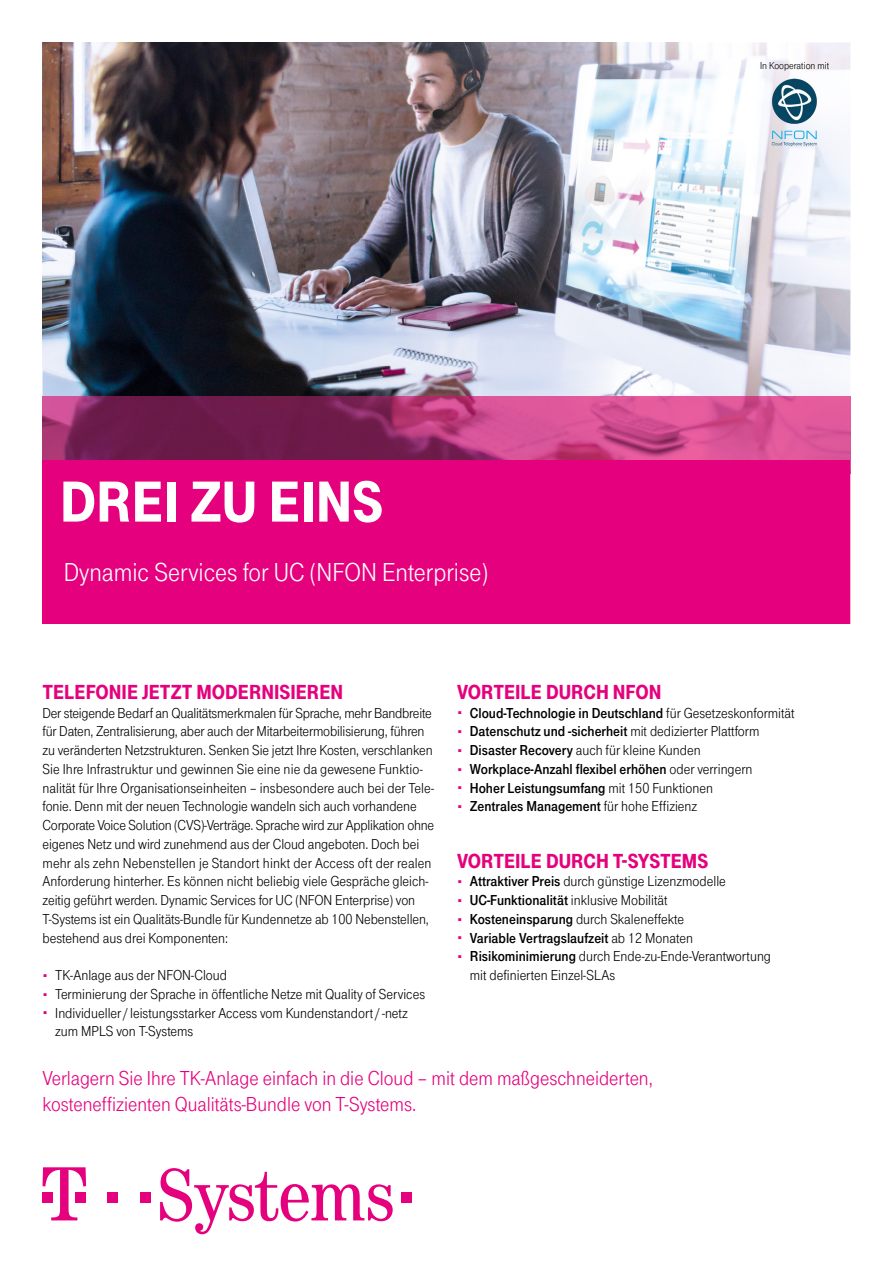
<style>
.page{position:relative;width:893px;height:1263px;background:#fff}
.page>*{position:absolute;margin:0;border:0;box-sizing:border-box;transform-origin:0 0}
.t1{font:900 60px "Tele Grotesk Headline";color:#fff}
.t2{font:27px "Tele Grotesk Norm";color:#fff}
.t3{font:21px/26.2px "Tele Grotesk Norm";color:#e5007d}
.t4{font:900 21px "Tele Grotesk Headline";color:#e5007d}
.t5{font:15px/18.8px "Tele Grotesk Norm";letter-spacing:-.005em;color:#000}
.t6{font:15px/18.8px "Tele Grotesk Fett";color:#000}
.t7{font:10.5px "Tele Grotesk Norm";color:#000}
.s1{font-family:"Tele Grotesk Norm"}
.s2{font-family:"Tele Grotesk Fett"}
</style>
<div class="page">
<img style="left:43px;top:43px;width:646px;height:354px">
<img style="left:689px;top:43px;width:161px;height:354px">
<div style="left:108px;top:1192px;width:10px;height:10px;background:#e5007d"></div>
<div style="left:140px;top:1192px;width:11px;height:10px;background:#e5007d"></div>
<svg style="left:43px;top:1167px;width:43px;height:53px"></svg>
<svg style="left:160px;top:1168px;width:233px;height:66px"></svg>
<div style="left:401px;top:1192px;width:11px;height:10px;background:#e5007d"></div>
<img style="left:43px;top:397px;width:807px;height:64px">
<div style="left:43px;top:461px;width:807px;height:163px;background:#e5007d"></div>
<img style="left:771px;top:76px;width:48px;height:73px">
<h1 class="t1" style="left:60px;top:468px;width:325px">DREI ZU EINS</h1>
<h2 class="t2" style="left:64px;top:557px;width:426px">Dynamic Services for UC (NFON Enterprise)</h2>
<p class="t7" style="left:760px;top:59px;width:71px">In Kooperation mit</p>
<h3 class="t4" style="left:43px;top:680px;width:302px">TELEFONIE JETZT MODERNISIEREN</h3>
<p class="t5" style="left:43px;top:703px;width:393px">Der steigende Bedarf an Qualitätsmerkmalen für Sprache, mehr Bandbreite für Daten, Zentralisierung, aber auch der Mitarbeitermobilisierung, führen zu veränderten Netzstrukturen. Senken Sie jetzt Ihre Kosten, verschlanken Sie Ihre Infrastruktur und gewinnen Sie eine nie da gewesene Funktio&shy;nalität für Ihre Organisationseinheiten – insbesondere auch bei der Tele&shy;fonie. Denn mit der neuen Technologie wandeln sich auch vorhandene Corporate Voice Solution (CVS)-Verträge. Sprache wird zur Applikation ohne eigenes Netz und wird zunehmend aus der Cloud angeboten. Doch bei mehr als zehn Nebenstellen je Standort hinkt der Access oft der realen Anforderung hinterher. Es können nicht beliebig viele Gespräche gleich&shy;zeitig geführt werden. Dynamic Services for UC (NFON Enterprise) von T-Systems ist ein Qualitäts-Bundle für Kundennetze ab 100 Nebenstellen, bestehend aus drei Komponenten:</p>
<p class="t5" style="left:55px;top:966px;width:371px">TK-Anlage aus der NFON-Cloud<br>Terminierung der Sprache in öffentliche Netze mit Quality of Services Individueller / leistungsstarker Access vom Kundenstandort / -netz zum MPLS von T-Systems</p>
<h3 class="t4" style="left:457px;top:680px;width:206px">VORTEILE DURCH NFON</h3>
<p class="t6" style="left:470px;top:703px;width:326px">Cloud-Technologie in Deutschland <span class="s1">für Gesetzeskonformität<br></span>Datenschutz und -sicherheit <span class="s1">mit dedizierter Plattform</span></p>
<p class="t5" style="left:470px;top:741px;width:232px"><span class="s2">Disaster Recovery</span> auch für kleine Kunden</p>
<p class="t6" style="left:470px;top:760px;width:284px">Workplace-Anzahl flexibel erhöhen <span class="s1">oder verringern<br></span>Hoher Leistungsumfang <span class="s1">mit 150 Funktionen<br></span>Zentrales Management <span class="s1">für hohe Effizienz</span></p>
<h3 class="t4" style="left:457px;top:849px;width:253px">VORTEILE DURCH T-SYSTEMS</h3>
<p class="t5" style="left:470px;top:872px;width:257px"><span class="s2">Attraktiver Preis</span> durch günstige Lizenzmodelle<br><span class="s2">UC-Funktionalität</span> inklusive Mobilität<br><span class="s2">Kosteneinsparung</span> durch Skaleneffekte</p>
<p class="t6" style="left:470px;top:928px;width:225px">Variable Vertragslaufzeit <span class="s1">ab 12 Monaten</span></p>
<p class="t5" style="left:470px;top:947px;width:303px"><span class="s2">Risikominimierung</span> durch Ende-zu-Ende-Verantwortung mit definierten Einzel-SLAs</p>
<h3 class="t3" style="left:43px;top:1065px;width:612px">Verlagern Sie Ihre TK-Anlage einfach in die Cloud – mit dem maßgeschneiderten, kosteneffizienten Qualitäts-Bundle von T-Systems.</h3>
</div>
